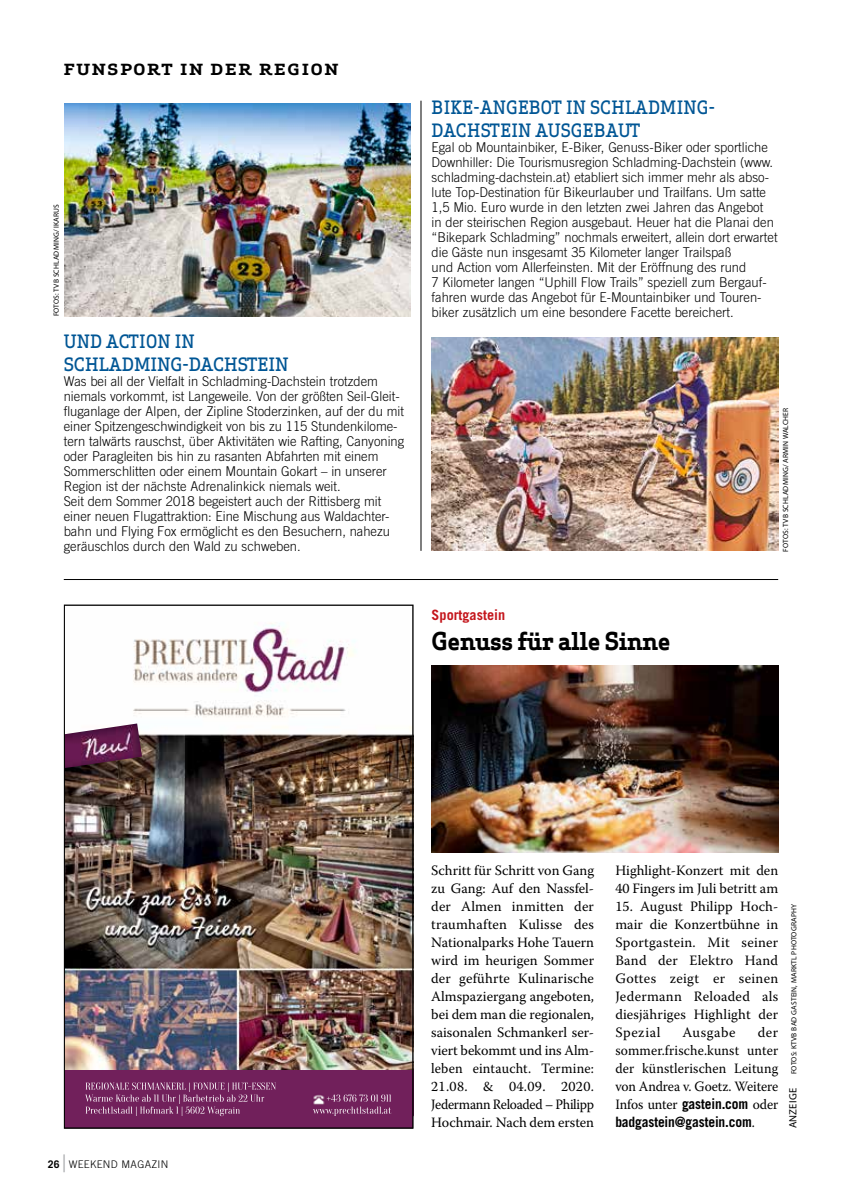
<style>
.page{position:relative;width:842px;height:1191px;background:#fff}
.page>*{position:absolute;margin:0;border:0;box-sizing:border-box;transform-origin:0 0}
.t1{font:700 24px "Apex Serif";letter-spacing:-.02em;color:#000}
.t2{font:700 24px "Trade Gothic LT Std";color:#a7a9ac;scale:.4 1}
.t3{font:500 18px/22.5px "Apex Serif";letter-spacing:.01em;color:#005695;scale:.93 1}
.t4{font:700 15px "Apex Serif";letter-spacing:.1em;color:#000;scale:1.2 1}
.t5{font:14.25px/18px "Warnock Pro";color:#000;text-align:justify}
.t6{font:700 14.25px "Trade Gothic LT Std";letter-spacing:-.01em;color:#000;scale:.95 1}
.t7{font:700 14.25px "Trade Gothic LT Std";color:#c4161c}
.t8{font:14.25px "Warnock Pro";letter-spacing:.04em;color:#000}
.t9{font:300 13.5px/15px "Trade Gothic LT Std";color:#000;scale:.96 1}
.t10{font:300 10.5px "Trade Gothic LT Std";letter-spacing:.03em;color:#000}
.t11{font:10.5px "Myriad Pro";letter-spacing:.02em;color:#000}
.t12{font:700 10.5px "Trade Gothic LT Std";color:#000}
.t13{font:7.5px "Myriad Pro";letter-spacing:.02em;color:#000}
.s1{font-family:"Trade Gothic LT Std";font-weight:700}
.s2{font-family:"Warnock Pro";font-weight:400}
</style>
<div class="page">
<img style="left:66px;top:623px;width:345px;height:447px">
<img style="left:66px;top:1070px;width:345px;height:19px">
<img style="left:66px;top:1089px;width:345px;height:37px">
<img style="left:66px;top:723px;width:76px;height:45px">
<img style="left:64px;top:103px;width:346px;height:214px">
<img style="left:432px;top:666px;width:346px;height:186px">
<hr style="left:64px;top:579px;width:714px;height:1px;background:#000">
<img style="left:432px;top:337px;width:346px;height:214px">
<hr style="left:421px;top:101px;width:1px;height:450px;background:#000">
<p class="t4" style="left:64px;top:60px;width:230px">FUNSPORT IN DER REGION</p>
<p class="t13" style="left:52px;top:316px;width:114px;rotate:-90deg">FOTOS: TVB SCHLADMING/ IKARUS</p>
<h2 class="t3" style="left:64px;top:330px;width:243px">UND ACTION IN<br>SCHLADMING-DACHSTEIN</h2>
<p class="t9" style="left:64px;top:373px;width:356px">Was bei all der Vielfalt in Schladming-Dachstein trotzdem niemals vorkommt, ist Langeweile. Von der größten Seil-Gleit&shy;fluganlage der Alpen, der Zipline Stoderzinken, auf der du mit einer Spitzengeschwindigkeit von bis zu 115 Stundenkilome&shy;tern talwärts rauschst, über Aktivitäten wie Rafting, Canyoning oder Paragleiten bis hin zu rasanten Abfahrten mit einem Sommerschlitten oder einem Mountain Gokart – in unserer Region ist der nächste Adrenalinkick niemals weit.<br>Seit dem Sommer 2018 begeistert auch der Rittisberg mit einer neuen Flugattraktion: Eine Mischung aus Waldachter&shy;bahn und Flying Fox ermöglicht es den Besuchern, nahezu geräuschlos durch den Wald zu schweben.</p>
<h2 class="t3" style="left:432px;top:96px;width:306px">BIKE-ANGEBOT IN SCHLADMING-<br>DACHSTEIN AUSGEBAUT</h2>
<p class="t9" style="left:432px;top:139px;width:362px">Egal ob Mountainbiker, E-Biker, Genuss-Biker oder sportliche Downhiller: Die Tourismusregion Schladming-Dachstein (www. schladming-dachstein.at) etabliert sich immer mehr als abso&shy;lute Top-Destination für Bikeurlauber und Trailfans. Um satte 1,5 Mio. Euro wurde in den letzten zwei Jahren das Angebot<br>in der steirischen Region ausgebaut. Heuer hat die Planai den “Bikepark Schladming” nochmals erweitert, allein dort erwartet die Gäste nun insgesamt 35 Kilometer langer Trailspaß<br>und Action vom Allerfeinsten. Mit der Eröffnung des rund<br>7 Kilometer langen “Uphill Flow Trails” speziell zum Bergauf&shy;fahren wurde das Angebot für E-Mountainbiker und Touren&shy;biker zusätzlich um eine besondere Facette bereichert.</p>
<p class="t7" style="left:432px;top:605px;width:75px">Sportgastein</p>
<h1 class="t1" style="left:432px;top:626px;width:241px">Genuss für alle Sinne</h1>
<p class="t13" style="left:781px;top:551px;width:145px;rotate:-90deg">FOTOS: TVB SCHLADMING/ ARMIN WALCHER</p>
<p class="t12" style="left:48px;top:1157px;width:13px">26</p>
<h1 class="t2" style="left:63px;top:1148px;width:7px">|</h1>
<p class="t10" style="left:69px;top:1157px;width:101px">WEEKEND MAGAZIN</p>
<p class="t5" style="left:431px;top:861px;width:164px">Schritt für Schritt von Gang zu Gang: Auf den Nassfel&shy;der Almen inmitten der traumhaften Kulisse des Nationalparks Hohe Tauern wird im heurigen Sommer der geführte Kulinarische Almspaziergang angeboten, bei dem man die regionalen, saisonalen Schmankerl ser&shy;viert bekommt und ins Alm&shy;leben eintaucht. Termine:<br>21.08. &amp; 04.09. 2020.<br>Jedermann Reloaded – Philipp Hochmair. Nach dem ersten</p>
<p class="t5" style="left:615px;top:861px;width:164px">Highlight-Konzert mit den<br>40 Fingers im Juli betritt am</p>
<p class="t5" style="left:615px;top:897px;width:164px">15. August Philipp Hoch&shy;mair die Konzertbühne in Sportgastein. Mit seiner Band der Elektro Hand Gottes zeigt er seinen Jedermann Reloaded als diesjähriges Highlight der Spezial</p>
<p class="t5" style="left:615px;top:1023px;width:164px;text-indent:142px">der sommer.frische.kunst unter der künstlerischen Leitung von Andrea v. Goetz. Weitere Infos unter <span class="s1">gastein.com</span> oder</p>
<p class="t6" style="left:615px;top:1113px;width:148px">badgastein@gastein.com<span class="s2">.</span></p>
<p class="t8" style="left:682px;top:1023px;width:55px">Ausgabe</p>
<p class="t13" style="left:789px;top:1074px;width:172px;rotate:-90deg">FOTOS: KTVB BAD GASTEIN, MARKTL PHOTOGRAPHY</p>
<p class="t11" style="left:786px;top:1128px;width:42px;rotate:-90deg">ANZEIGE</p>
</div>
